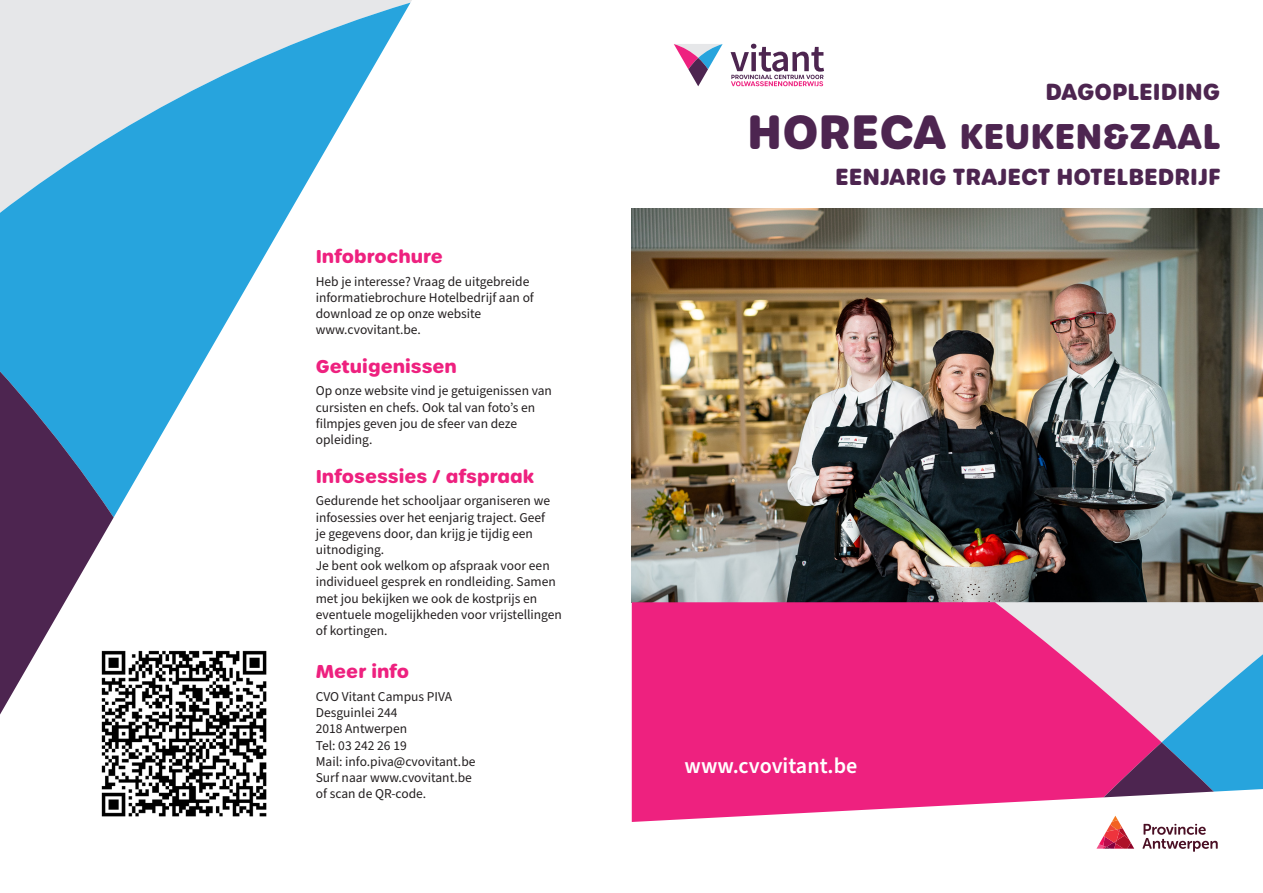
<style>
.page{position:relative;width:1263px;height:893px;background:#fff}
.page>*{position:absolute;margin:0;border:0;box-sizing:border-box;transform-origin:0 0}
.Opleiding{font:700 34.5px "Urbane Rounded";color:#4d2550}
.Opleiding-2{font:700 22.5px "Urbane Rounded";color:#4d2550}
.t1{font:600 22.05px "Source Sans Pro";color:#fff}
.Body{font:700 18px "Urbane Rounded";color:#ee217f}
.Body-2{font:13.5px/16.2px "Source Sans Pro";color:#231f20}
.s1{font-size:46.5px}
</style>
<div class="page">
<img style="left:631px;top:208px;width:632px;height:394px">
<div style="left:632px;top:602px;width:140px;height:220px;background:#ee217f"></div>
<svg style="left:731px;top:44px;width:93px;height:42px"></svg>
<svg style="left:674px;top:44px;width:49px;height:42px"></svg>
<svg style="left:772px;top:602px;width:491px;height:250px"></svg>
<svg style="left:0;top:3px;width:410px;height:514px"></svg>
<svg style="left:0;top:285px;width:114px;height:430px"></svg>
<svg style="left:0;top:0;width:412px;height:2px"></svg>
<img style="left:95px;top:645px;width:172px;height:172px">
<p class="Body" style="left:316px;top:244px;width:129px">Infobrochure</p>
<p class="Body-2" style="left:316px;top:274px;width:215px">Heb je interesse? Vraag de uitgebreide</p>
<p class="Body-2" style="left:316px;top:290px;width:220px">informatiebrochure Hotelbedrijf aan of download ze op onze website</p>
<p class="Body-2" style="left:316px;top:322px;width:107px">www.cvovitant.be.</p>
<p class="Body" style="left:316px;top:354px;width:143px">Getuigenissen</p>
<p class="Body-2" style="left:316px;top:383px;width:238px">Op onze website vind je getuigenissen van cursisten en chefs. Ook tal van foto’s en</p>
<p class="Body-2" style="left:316px;top:416px;width:203px">filmpjes geven jou de sfeer van deze opleiding.</p>
<p class="Body" style="left:316px;top:464px;width:220px">Infosessies / afspraak</p>
<p class="Body-2" style="left:316px;top:493px;width:248px">Gedurende het schooljaar organiseren we infosessies over het eenjarig traject. Geef<br>je gegevens door, dan krijg je tijdig een uitnodiging.<br>Je bent ook welkom op afspraak voor een individueel gesprek en rondleiding. Samen met jou bekijken we ook de kostprijs en eventuele mogelijkheden voor vrijstellingen of kortingen.</p>
<p class="Body" style="left:316px;top:659px;width:95px">Meer info</p>
<p class="Body-2" style="left:316px;top:689px;width:138px">CVO Vitant Campus PIVA</p>
<p class="Body-2" style="left:316px;top:705px;width:83px">Desguinlei 244</p>
<p class="Body-2" style="left:316px;top:721px;width:93px">2018 Antwerpen<br>Tel: 03 242 26 19</p>
<p class="Body-2" style="left:316px;top:754px;width:161px">Mail: info.piva@cvovitant.be</p>
<p class="Body-2" style="left:316px;top:770px;width:158px">Surf naar www.cvovitant.be</p>
<p class="Body-2" style="left:316px;top:786px;width:112px">of scan de QR-code.</p>
<p class="Opleiding-2" style="left:1045px;top:76px;width:177px">DAGOPLEIDING</p>
<p class="Opleiding" style="left:747px;top:113px;width:475px"><span class="s1">HORECA</span> KEUKEN&amp;ZAAL</p>
<p class="Opleiding-2" style="left:835px;top:161px;width:387px">EENJARIG TRAJECT HOTELBEDRIJF</p>
<p class="t1" style="left:685px;top:751px;width:174px">www.cvovitant.be</p>
</div>
